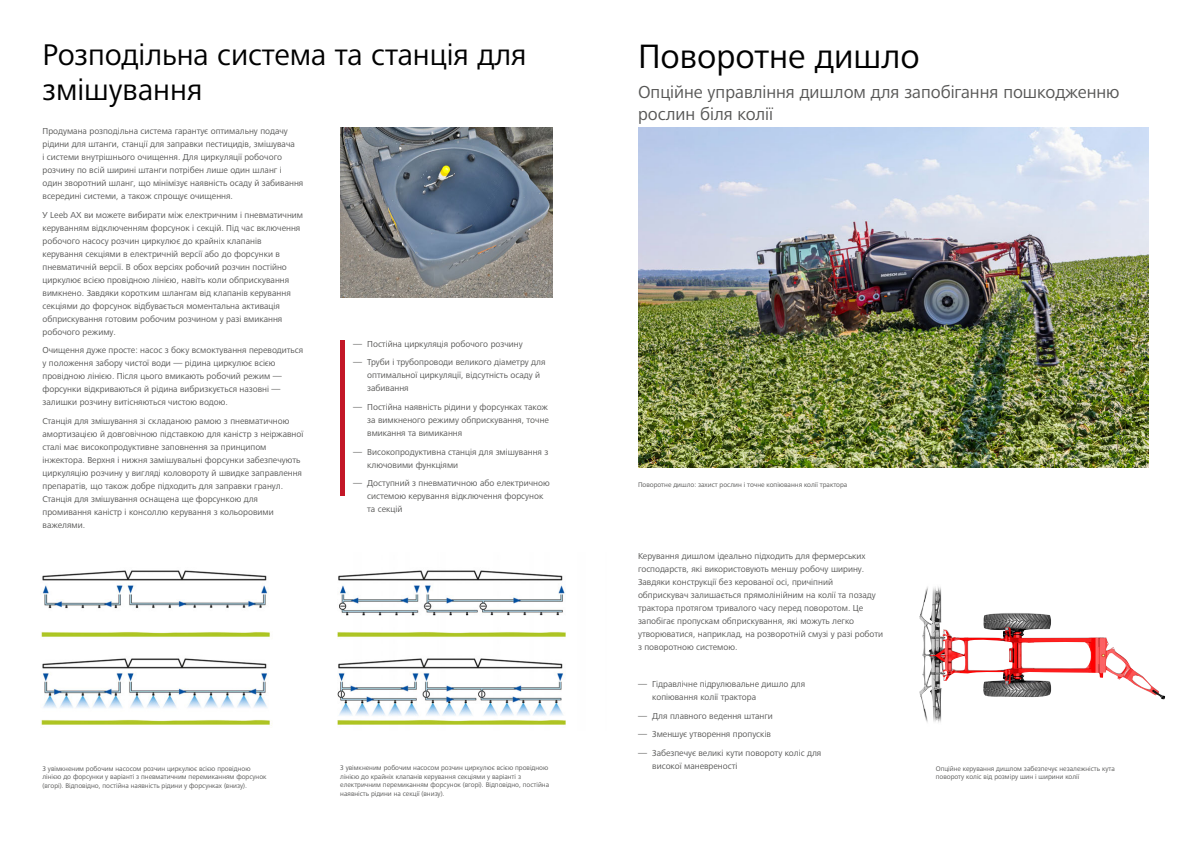
<style>
.page{position:relative;width:1191px;height:842px;background:#fff}
.page>*{position:absolute;margin:0;border:0;box-sizing:border-box;transform-origin:0 0}
.A_HEAD{font:35px "Frutiger Next LTW1 G";color:#000}
.A_HEAD-2{font:31px/35px "Frutiger Next LTW1 G";color:#000}
.t1{font:18px/22px "Frutiger Next LTW1 G";color:#575756}
.t2{font:9px/13px "Frutiger Next LTW1 G";color:#575756}
.t3{font:7px/8.5px "Frutiger Next LTW1 G";color:#575756}
</style>
<div class="page">
<hr style="left:340px;top:340px;width:4px;height:156px;background:#c31727">
<img style="left:340px;top:128px;width:213px;height:170px">
<img style="left:40px;top:570px;width:232px;height:158px">
<img style="left:337px;top:570px;width:229px;height:155px">
<img style="left:638px;top:128px;width:510px;height:340px">
<img style="left:919px;top:586px;width:246px;height:137px">
<p class="A_HEAD-2" style="left:43px;top:38px;width:485px">Розподільна система та станція для змішування</p>
<p class="t2" style="left:43px;top:125px;width:262px">Продумана розподільна система гарантує оптимальну подачу рідини для штанги, станції для заправки пестицидів, змішувача<br>і системи внутрішнього очищення. Для циркуляції робочого розчину по всій ширині штанги потрібен лише один шланг і один зворотний шланг, що мінімізує наявність осаду й забивання всередині системи, а також спрощує очищення.</p>
<p class="t2" style="left:43px;top:208px;width:262px">У Leeb AX ви можете вибирати між електричним і пневматичним керуванням відключенням форсунок і секцій. Під час включення робочого насосу розчин циркулює до крайніх клапанів керування секціями в електричній версії або до форсунки в пневматичній версії. В обох версіях робочий розчин постійно циркулює всією провідною лінією, навіть коли обприскування вимкнено. Завдяки коротким шлангам від клапанів керування секціями до форсунок відбувається моментальна активація обприскування готовим робочим розчином у разі вмикання робочого режиму.</p>
<p class="t2" style="left:43px;top:344px;width:262px">Очищення дуже просте: насос з боку всмоктування переводиться у положення забору чистої води — рідина циркулює всією провідною лінією. Після цього вмикають робочий режим — форсунки відкриваються й рідина вибризкується назовні — залишки розчину витісняються чистою водою.</p>
<p class="t2" style="left:43px;top:415px;width:262px">Станція для змішування зі складаною рамою з пневматичною амортизацією й довговічною підставкою для каністр з неіржавної сталі має високопродуктивне заповнення за принципом інжектора. Верхня і нижня замішувальні форсунки забезпечують циркуляцію розчину у вигляді коловороту й швидке заправлення препаратів, що також добре підходить для заправки гранул.<br>Станція для змішування оснащена ще форсункою для промивання каністр і консоллю керування з кольоровими важелями.</p>
<p class="t2" style="left:353px;top:337px;width:171px">― Постійна циркуляція робочого розчину</p>
<p class="t2" style="left:367px;top:356px;width:180px;text-indent:-14px">― Труби і трубопроводи великого діаметру для оптимальної циркуляції, відсутність осаду й забивання</p>
<p class="t2" style="left:367px;top:401px;width:183px;text-align:justify;text-indent:-14px">― Постійна наявність рідини у форсунках також за вимкненого режиму обприскування, точне вмикання та вимикання</p>
<p class="t2" style="left:367px;top:445px;width:183px;text-indent:-14px">― Високопродуктивна станція для змішування з ключовими функціями</p>
<p class="t2" style="left:367px;top:477px;width:184px;text-indent:-14px">― Доступний з пневматичною або електричною системою керування відключення форсунок та секцій</p>
<p class="t3" style="left:43px;top:764px;width:226px">З увімкненим робочим насосом розчин циркулює всією провідною лінією до форсунки у варіанті з пневматичним перемиканням форсунок (вгорі). Відповідно, постійна наявність рідини у форсунках (внизу).</p>
<p class="t3" style="left:340px;top:764px;width:210px">З увімкненим робочим насосом розчин циркулює всією провідною лінією до крайніх клапанів керування секціями у варіанті з електричним перемиканням форсунок (вгорі). Відповідно, постійна наявність рідини на секції (внизу).</p>
<p class="A_HEAD" style="left:638px;top:36px;width:283px">Поворотне дишло</p>
<p class="t1" style="left:638px;top:82px;width:483px">Опційне управління дишлом для запобігання пошкодженню рослин біля колії</p>
<p class="t3" style="left:638px;top:481px;width:211px">Поворотне дишло: захист рослин і точне копіювання колії трактора</p>
<p class="t2" style="left:638px;top:550px;width:247px">Керування дишлом ідеально підходить для фермерських господарств, які використовують меншу робочу ширину.<br>Завдяки конструкції без керованої осі, причіпний обприскувач залишається прямолінійним на колії та позаду трактора протягом тривалого часу перед поворотом. Це запобігає пропускам обприскування, які можуть легко утворюватися, наприклад, на розворотній смузі у разі роботи з поворотною системою.</p>
<p class="t2" style="left:652px;top:678px;width:154px;text-indent:-14px">― Гідравлічне підрулювальне дишло для копіювання колії трактора</p>
<p class="t2" style="left:638px;top:709px;width:136px">― Для плавного ведення штанги</p>
<p class="t2" style="left:638px;top:728px;width:135px">― Зменшує утворення пропусків</p>
<p class="t2" style="left:652px;top:747px;width:171px;text-indent:-14px">― Забезпечує великі кути повороту коліс для високої маневреності</p>
<p class="t3" style="left:935px;top:764px;width:181px">Опційне керування дишлом забезпечує незалежність кута повороту коліс від розміру шин і ширини колії</p>
</div>
